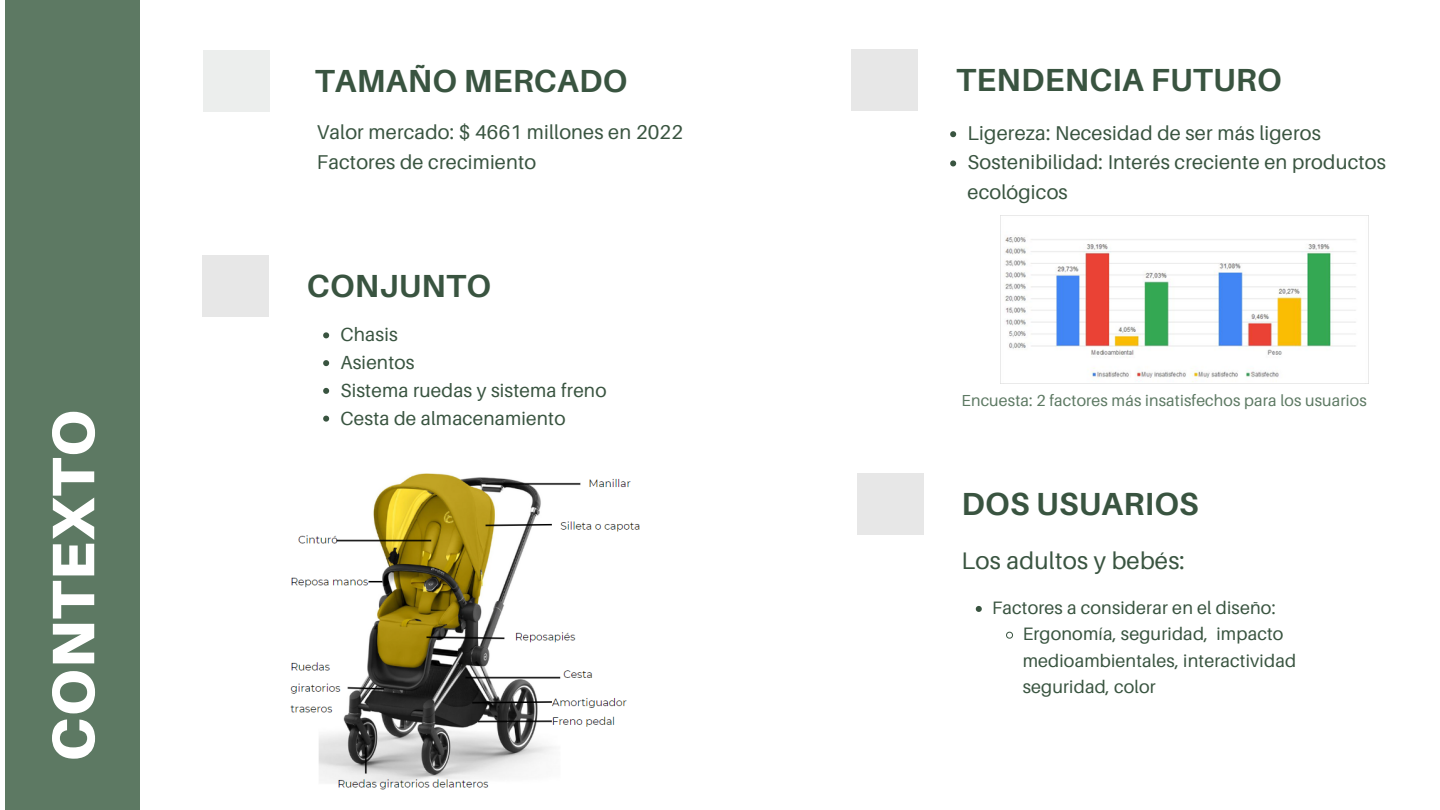
<style>
.page{position:relative;width:1440px;height:810px;background:#fff}
.page>*{position:absolute;margin:0;border:0;box-sizing:border-box;transform-origin:0 0}
.t1{font:900 60px "Aileron";letter-spacing:.02em;color:#fff}
.t2{font:700 32px "Aileron";letter-spacing:.01em;color:#395440}
.t3{font:24px "Aileron";letter-spacing:.01em;color:#395440}
.t4{font:20px/29.2px "Aileron";letter-spacing:.01em;color:#395440}
.t5{font:19px "Aileron";letter-spacing:.01em;color:#395440}
.t6{font:18px/26.2px "Aileron";letter-spacing:.01em;color:#395440}
.t7{font:16px "Aileron";letter-spacing:.01em;color:#5d7963}
</style>
<div class="page">
<div style="left:5px;top:0;width:135px;height:810px;background:#5d7963"></div>
<div style="left:203px;top:50px;width:67px;height:62px;background:#eceeed"></div>
<div style="left:851px;top:49px;width:67px;height:61px;background:#e7e7e7"></div>
<div style="left:857px;top:473px;width:66px;height:61px;background:#e7e7e7"></div>
<div style="left:202px;top:255px;width:67px;height:62px;background:#e7e7e7"></div>
<img style="left:290px;top:473px;width:350px;height:317px">
<img style="left:1001px;top:237px;width:367px;height:147px">
<svg style="left:950px;top:131px;width:6px;height:6px"></svg>
<svg style="left:950px;top:160px;width:6px;height:6px"></svg>
<svg style="left:323px;top:332px;width:6px;height:6px"></svg>
<svg style="left:323px;top:360px;width:6px;height:6px"></svg>
<svg style="left:323px;top:388px;width:6px;height:6px"></svg>
<svg style="left:323px;top:416px;width:6px;height:6px"></svg>
<svg style="left:976px;top:606px;width:6px;height:6px"></svg>
<svg style="left:1006px;top:631px;width:7px;height:8px"></svg>
<p class="t1" style="left:36px;top:762px;width:353px;rotate:-90deg">CONTEXTO</p>
<p class="t2" style="left:315px;top:61px;width:314px">TAMAÑO MERCADO</p>
<p class="t2" style="left:956px;top:60px;width:327px">TENDENCIA FUTURO</p>
<p class="t4" style="left:317px;top:117px;width:368px">Valor mercado: $ 4661 millones en 2022</p>
<p class="t4" style="left:317px;top:147px;width:221px">Factores de crecimiento</p>
<p class="t2" style="left:307px;top:266px;width:186px">CONJUNTO</p>
<p class="t5" style="left:340px;top:323px;width:59px">Chasis</p>
<p class="t5" style="left:340px;top:351px;width:76px">Asientos</p>
<p class="t5" style="left:340px;top:378px;width:268px">Sistema ruedas y sistema freno</p>
<p class="t5" style="left:340px;top:406px;width:227px">Cesta de almacenamiento</p>
<p class="t4" style="left:968px;top:118px;width:355px">Ligereza: Necesidad de ser más ligeros</p>
<p class="t4" style="left:968px;top:147px;width:420px">Sostenibilidad: Interés creciente en productos ecológicos</p>
<p class="t7" style="left:962px;top:391px;width:407px">Encuesta: 2 factores más insatisfechos para los usuarios</p>
<p class="t2" style="left:962px;top:484px;width:239px">DOS USUARIOS</p>
<p class="t3" style="left:962px;top:546px;width:225px">Los adultos y bebés:</p>
<p class="t6" style="left:992px;top:594px;width:285px">Factores a considerar en el diseño:</p>
<p class="t6" style="left:1023px;top:621px;width:275px">Ergonomía, seguridad, impacto medioambientales, interactividad seguridad, color</p>
</div>
